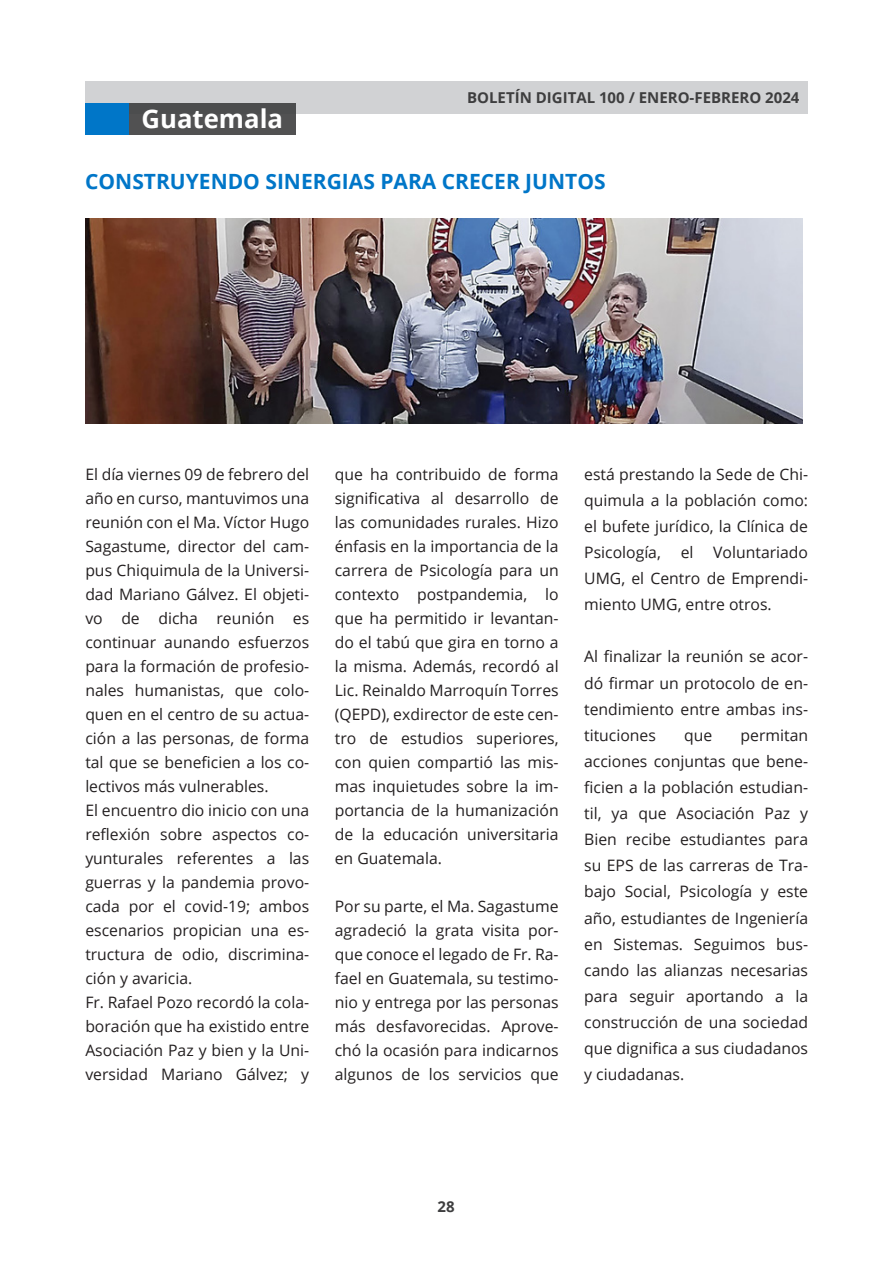
<style>
.page{position:relative;width:893px;height:1263px;background:#fff}
.page>*{position:absolute;margin:0;border:0;box-sizing:border-box;transform-origin:0 0}
.t1{font:700 25.65px "Open Sans";color:#fff}
.t2{font:700 21px "Open Sans";color:#0076c8}
.t3{font:15.75px/24px "Open Sans";color:#231f20;text-align:justify}
.t4{font:700 15px "Open Sans";color:#3e3e3f}
</style>
<div class="page">
<div style="left:85px;top:82px;width:723px;height:32px;background:#d1d2d4"></div>
<div style="left:129px;top:103px;width:167px;height:31px;background:#515152"></div>
<div style="left:85px;top:103px;width:44px;height:31px;background:#0076c8"></div>
<img style="left:85px;top:218px;width:717px;height:206px">
<p class="t1" style="left:142px;top:101px;width:143px">Guatemala</p>
<p class="t4" style="left:467px;top:87px;width:334px">BOLETÍN DIGITAL 100 / ENERO-FEBRERO 2024</p>
<p class="t2" style="left:85px;top:167px;width:522px">CONSTRUYENDO SINERGIAS PARA CRECER JUNTOS</p>
<p class="t3" style="left:85px;top:462px;width:225px">El día viernes 09 de febrero del año en curso, mantuvimos una reunión con el Ma. Víctor Hugo Sagastume, director del cam&shy;pus Chiquimula de la Universi&shy;dad Mariano Gálvez. El objeti&shy;vo de dicha reunión es continuar aunando esfuerzos para la formación de profesio&shy;nales humanistas, que colo&shy;quen en el centro de su actua&shy;ción a las personas, de forma tal que se beneficien a los co&shy;lectivos más vulnerables.</p>
<p class="t3" style="left:85px;top:798px;width:225px">El encuentro dio inicio con una reflexión sobre aspectos co&shy;yunturales referentes a las guerras y la pandemia provo&shy;cada por el covid-19; ambos escenarios propician una es&shy;tructura de odio, discrimina&shy;ción y avaricia.</p>
<p class="t3" style="left:85px;top:990px;width:225px">Fr. Rafael Pozo recordó la cola&shy;boración que ha existido entre Asociación Paz y bien y la Uni&shy;versidad Mariano Gálvez; y</p>
<p class="t3" style="left:335px;top:462px;width:225px">que ha contribuido de forma significativa al desarrollo de las comunidades rurales. Hizo énfasis en la importancia de la carrera de Psicología para un contexto postpandemia, lo que ha permitido ir levantan&shy;do el tabú que gira en torno a la misma. Además, recordó al Lic. Reinaldo Marroquín Torres (QEPD), exdirector de este cen&shy;tro de estudios superiores, con quien compartió las mis&shy;mas inquietudes sobre la im&shy;portancia de la humanización de la educación universitaria en Guatemala.</p>
<p class="t3" style="left:335px;top:894px;width:225px">Por su parte, el Ma. Sagastume agradeció la grata visita por&shy;que conoce el legado de Fr. Ra&shy;fael en Guatemala, su testimo&shy;nio y entrega por las personas más desfavorecidas. Aprove&shy;chó la ocasión para indicarnos algunos de los servicios que</p>
<p class="t3" style="left:584px;top:460px;width:225px;line-height:26.1px">está prestando la Sede de Chi&shy;quimula a la población como: el bufete jurídico, la Clínica de Psicología,</p>
<p class="t3" style="left:584px;top:539px;width:225px;line-height:26.1px;text-indent:129px">Voluntariado UMG, el Centro de Emprendi&shy;miento UMG, entre otros.</p>
<p class="t3" style="left:584px;top:643px;width:225px;line-height:26.1px">Al finalizar la reunión se acor&shy;dó firmar un protocolo de en&shy;tendimiento entre ambas ins&shy;tituciones</p>
<p class="t3" style="left:681px;top:540px;width:14px">el</p>
<p class="t3" style="left:584px;top:721px;width:225px;line-height:26.1px;text-indent:156px">permitan acciones conjuntas que bene&shy;ficien a la población estudian&shy;til, ya que Asociación Paz y Bien recibe estudiantes para su EPS de las carreras de Tra&shy;bajo Social, Psicología y este año, estudiantes de Ingeniería en Sistemas. Seguimos bus&shy;cando las alianzas necesarias para seguir aportando a la construcción de una sociedad que dignifica a sus ciudadanos y ciudadanas.</p>
<p class="t3" style="left:684px;top:723px;width:30px">que</p>
<p class="t4" style="left:438px;top:1195px;width:19px">28</p>
</div>
